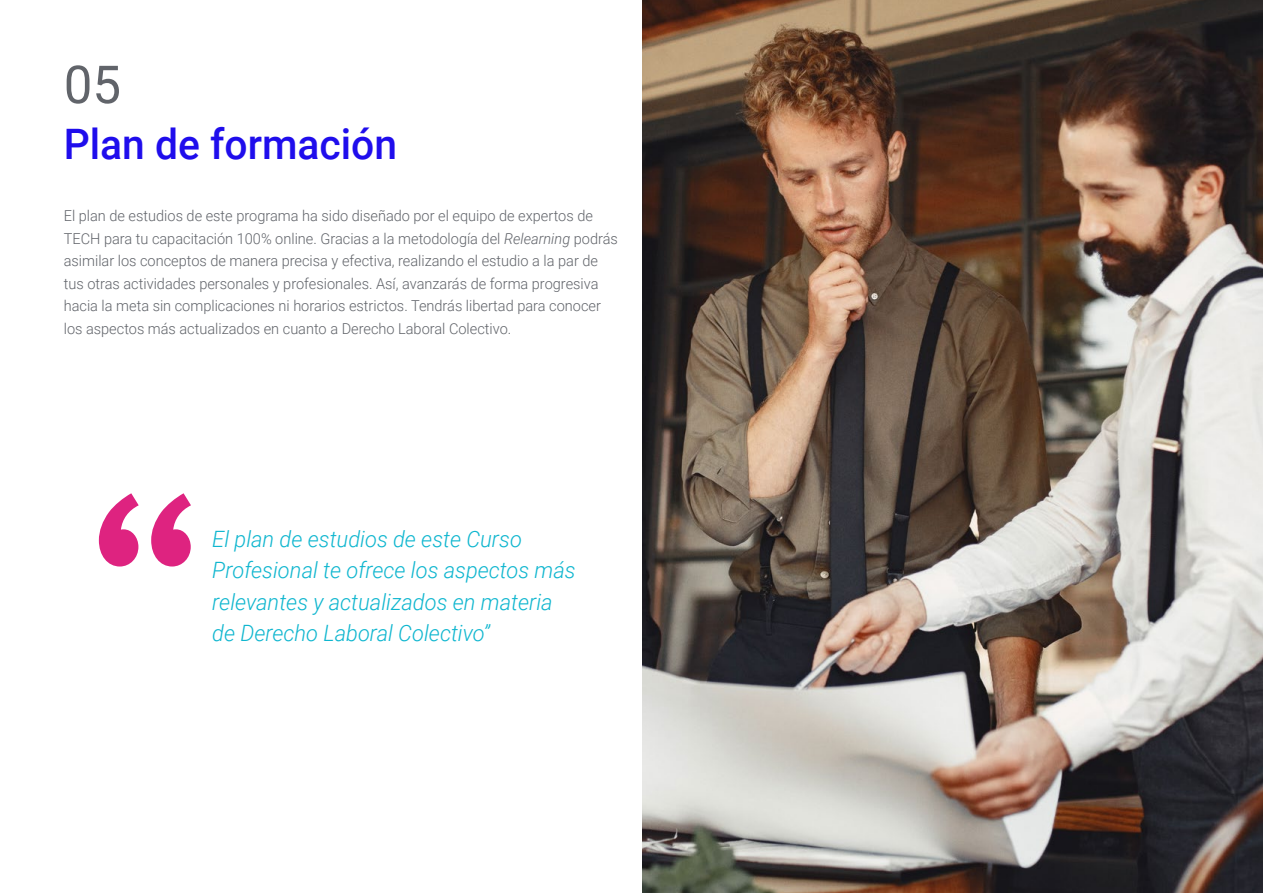
<style>
.page{position:relative;width:1263px;height:893px;background:#fff}
.page>*{position:absolute;margin:0;border:0;box-sizing:border-box;transform-origin:0 0}
.t1{font:52.5px "Roboto";color:#61646a}
.t2{font:500 42px "Roboto";color:#1f0dec}
.t3{font:italic 300 22.5px/31.5px "Roboto";color:#0fb6cf}
.t4{font:300 15px/22.5px "Roboto";color:#61646a}
.s1{font-style:italic}
</style>
<div class="page">
<svg style="left:99px;top:493px;width:92px;height:73px"></svg>
<img style="left:642px;top:0;width:621px;height:893px">
<h1 class="t1" style="left:64px;top:48px;width:59px">05</h1>
<h2 class="t2" style="left:64px;top:115px;width:335px">Plan de formación</h2>
<p class="t4" style="left:64px;top:204px;width:556px">El plan de estudios de este programa ha sido diseñado por el equipo de expertos de TECH para tu capacitación 100% online. Gracias a la metodología del <span class="s1">Relearning</span> podrás asimilar los conceptos de manera precisa y efectiva, realizando el estudio a la par de tus otras actividades personales y profesionales. Así, avanzarás de forma progresiva hacia la meta sin complicaciones ni horarios estrictos. Tendrás libertad para conocer los aspectos más actualizados en cuanto a Derecho Laboral Colectivo.</p>
<h3 class="t3" style="left:212px;top:522px;width:365px">El plan de estudios de este Curso Profesional te ofrece los aspectos más relevantes y actualizados en materia de Derecho Laboral Colectivo”</h3>
</div>
